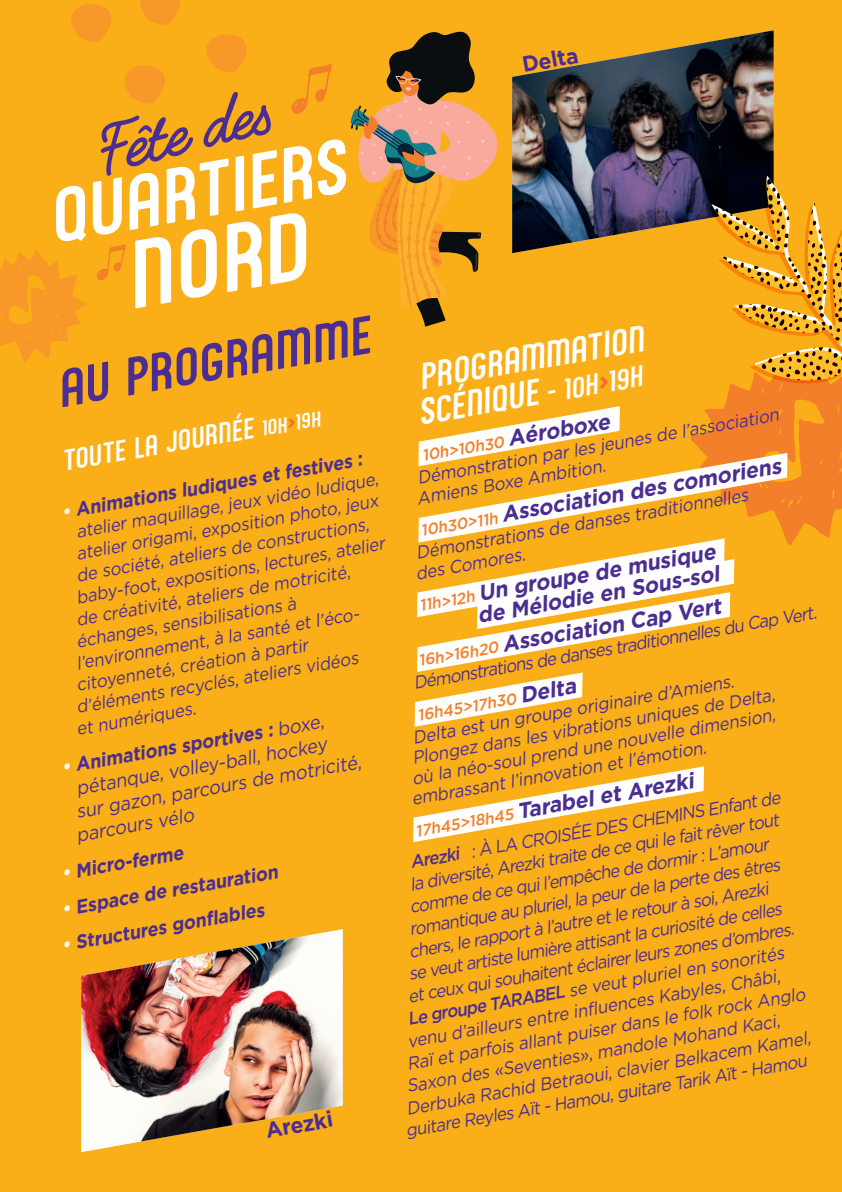
<style>
.page{position:relative;width:842px;height:1192px;background:#fff}
.page>*{position:absolute;margin:0;border:0;box-sizing:border-box;transform-origin:0 0}
.t1{font:italic 95.2px "Godiva Reguler";color:#fff}
.t2{font:italic 76.6px "Godiva Reguler";color:#fff}
.t3{font:italic 53.2px "Godiva Reguler";color:#4c2e92}
.t4{font:italic 36.8px/34.8px "Godiva Reguler";color:#fff}
.t5{font:italic 29px "Godiva Reguler";color:#fff}
.t6{font:italic 700 22px/22px "Gotham HTF";color:#4c2e92;text-align:right;scale:.96 1}
.t7{font:700 22px "Gotham HTF";color:#4c2e92;scale:.96 1}
.t8{font:italic 700 19.4px "Gotham HTF";color:#4c2e92;scale:.93 1}
.t9{font:italic 19.4px "Gotham HTF";color:#4c2e92;scale:.93 1}
.t10{font:italic 18px/20px "Gotham HTF";color:#4c2e92;scale:.93 1}
.t11{font:italic 500 16px "Gotham HTF";color:#f47f2a;scale:.96 1}
.s1{font-size:21.2px}
.s2{font-size:27px;color:#f36e28}
.s3{color:#fff}
.s4{font-weight:400}
.s5{font-size:29px}
.s6{font-size:34.8px;color:#f36e28}
.s7{font-weight:700;font-size:22px;color:#4c2e92}
.s8{font-weight:500;font-size:16px;color:#f47f2a}
.s9{font-weight:500}
</style>
<div class="page">
<div style="left:0;top:0;width:842px;height:1191px;background:#faaf18"></div>
<svg style="left:291px;top:64px;width:41px;height:50px"></svg>
<svg style="left:97px;top:244px;width:29px;height:36px"></svg>
<svg style="left:0;top:250px;width:86px;height:112px"></svg>
<svg style="left:71px;top:0;width:200px;height:176px"></svg>
<svg style="left:413px;top:766px;width:291px;height:76px"></svg>
<svg style="left:350px;top:30px;width:492px;height:696px"></svg>
<img style="left:81px;top:929px;width:262px;height:222px">
<p class="t7" style="left:520px;top:52px;width:60px;rotate:-10deg">Delta</p>
<h2 class="t2" style="left:38px;top:173px;width:306px;rotate:-10deg">QUARTIERS</h2>
<h1 class="t1" style="left:112px;top:221px;width:188px;rotate:-10deg">NORD</h1>
<h3 class="t3" style="left:50px;top:358px;width:321px;rotate:-10deg">AU PROGRAMME</h3>
<h3 class="t5" style="left:58px;top:444px;width:265px;rotate:-10deg">TOUTE LA JOURNÉE <span class="s1">10H</span><span class="s2">&gt;</span><span class="s1">19H</span></h3>
<p class="t8" style="left:60px;top:500px;width:329px;rotate:-10deg"><span class="s3">•</span> Animations ludiques et festives :</p>
<p class="t10" style="left:75px;top:521px;width:331px;rotate:-10deg">atelier maquillage, jeux vidéo ludique,</p>
<p class="t10" style="left:75px;top:543px;width:331px;rotate:-10deg">atelier origami, exposition photo, jeux</p>
<p class="t10" style="left:75px;top:565px;width:321px;rotate:-10deg">de société, ateliers de constructions,</p>
<p class="t10" style="left:75px;top:587px;width:338px;rotate:-10deg">baby-foot, expositions, lectures, atelier</p>
<p class="t10" style="left:75px;top:609px;width:300px;rotate:-10deg">de créativité, ateliers de motricité,</p>
<p class="t10" style="left:75px;top:631px;width:241px;rotate:-10deg">échanges, sensibilisations à</p>
<p class="t10" style="left:75px;top:653px;width:312px;rotate:-10deg">l’environnement, à la santé et l’éco-</p>
<p class="t10" style="left:75px;top:675px;width:254px;rotate:-10deg">citoyenneté, création à partir</p>
<p class="t10" style="left:75px;top:697px;width:309px;rotate:-10deg">d’éléments recyclés, ateliers vidéos</p>
<p class="t10" style="left:75px;top:719px;width:132px;rotate:-10deg">et numériques.</p>
<p class="t8" style="left:60px;top:755px;width:287px;rotate:-10deg"><span class="s3">•</span> Animations sportives : <span class="s4">boxe,</span></p>
<p class="t9" style="left:74px;top:777px;width:275px;rotate:-10deg">pétanque, volley-ball, hockey</p>
<p class="t9" style="left:74px;top:800px;width:312px;rotate:-10deg">sur gazon, parcours de motricité,</p>
<p class="t9" style="left:74px;top:824px;width:130px;rotate:-10deg">parcours vélo</p>
<p class="t8" style="left:60px;top:862px;width:134px;rotate:-10deg"><span class="s3">•</span> Micro-ferme</p>
<p class="t8" style="left:60px;top:898px;width:238px;rotate:-10deg"><span class="s3">•</span> Espace de restauration</p>
<p class="t8" style="left:60px;top:933px;width:223px;rotate:-10deg"><span class="s3">•</span> Structures gonflables</p>
<p class="t7" style="left:264px;top:1117px;width:72px;rotate:-10deg">Arezki</p>
<h3 class="t4" style="left:408px;top:361px;width:238px;rotate:-10deg">PROGRAMMATION<br>SCÉNIQUE <span class="s5">- 10H</span><span class="s6">&gt;</span><span class="s5">19H</span></h3>
<p class="t10" style="left:411px;top:468px;width:400px;rotate:-10deg">Démonstration par les jeunes de l’association<br>Amiens Boxe Ambition.</p>
<p class="t11" style="left:420px;top:447px;width:200px;rotate:-10deg">10h&gt;10h30 <span class="s7">Aéroboxe</span></p>
<p class="t6" style="left:418px;top:517px;width:383px;rotate:-10deg"><span class="s8">10h30&gt;11h</span> Association des comoriens</p>
<p class="t10" style="left:410px;top:543px;width:368px;rotate:-10deg">Démonstrations de danses traditionnelles des Comores.</p>
<p class="t6" style="left:417px;top:592px;width:315px;rotate:-10deg"><span class="s8">11h&gt;12h</span> Un groupe de musique de Mélodie en Sous-sol</p>
<p class="t6" style="left:416px;top:647px;width:321px;rotate:-10deg"><span class="s8">16h&gt;16h20</span> Association Cap Vert</p>
<p class="t10" style="left:412px;top:672px;width:441px;rotate:-10deg">Démonstrations de danses traditionnelles du Cap Vert.</p>
<p class="t10" style="left:411px;top:727px;width:352px;rotate:-10deg">Delta est un groupe originaire d’Amiens.</p>
<p class="t11" style="left:416px;top:706px;width:169px;rotate:-10deg">16h45&gt;17h30 <span class="s7">Delta</span></p>
<p class="t10" style="left:410px;top:747px;width:397px;rotate:-10deg">Plongez dans les vibrations uniques de Delta,</p>
<p class="t10" style="left:410px;top:768px;width:398px;rotate:-10deg">où la néo-soul prend une nouvelle dimension,</p>
<p class="t10" style="left:410px;top:788px;width:323px;rotate:-10deg">embrassant l’innovation et l’émotion.</p>
<p class="t6" style="left:413px;top:817px;width:296px;rotate:-10deg"><span class="s8">17h45&gt;18h45</span> Tarabel et Arezki</p>
<p class="t10" style="left:409px;top:851px;width:405px;rotate:-10deg"><span class="s9">Arezki</span> : À LA CROISÉE DES CHEMINS Enfant de</p>
<p class="t10" style="left:408px;top:874px;width:404px;rotate:-10deg">la diversité, Arezki traite de ce qui le fait rêver tout</p>
<p class="t10" style="left:408px;top:896px;width:393px;rotate:-10deg">comme de ce qui l’empêche de dormir : L’amour</p>
<p class="t10" style="left:407px;top:919px;width:406px;rotate:-10deg">romantique au pluriel, la peur de la perte des êtres</p>
<p class="t10" style="left:407px;top:941px;width:394px;rotate:-10deg">chers, le rapport à l’autre et le retour à soi, Arezki</p>
<p class="t10" style="left:407px;top:963px;width:409px;rotate:-10deg">se veut artiste lumière attisant la curiosité de celles</p>
<p class="t10" style="left:406px;top:986px;width:422px;rotate:-10deg">et ceux qui souhaitent éclairer leurs zones d’ombres.</p>
<p class="t10" style="left:406px;top:1008px;width:412px;rotate:-10deg"><span class="s9">Le groupe TARABEL</span> se veut pluriel en sonorités</p>
<p class="t10" style="left:405px;top:1031px;width:408px;rotate:-10deg">venu d’ailleurs entre influences Kabyles, Châbi,</p>
<p class="t10" style="left:405px;top:1053px;width:436px;rotate:-10deg">Raï et parfois allant puiser dans le folk rock Anglo</p>
<p class="t10" style="left:405px;top:1075px;width:409px;rotate:-10deg">Saxon des «Seventies», mandole Mohand Kaci,</p>
<p class="t10" style="left:404px;top:1098px;width:443px;rotate:-10deg">Derbuka Rachid Betraoui, clavier Belkacem Kamel,</p>
<p class="t10" style="left:404px;top:1120px;width:439px;rotate:-10deg">guitare Reyles Aït - Hamou, guitare Tarik Aït - Hamou</p>
</div>
